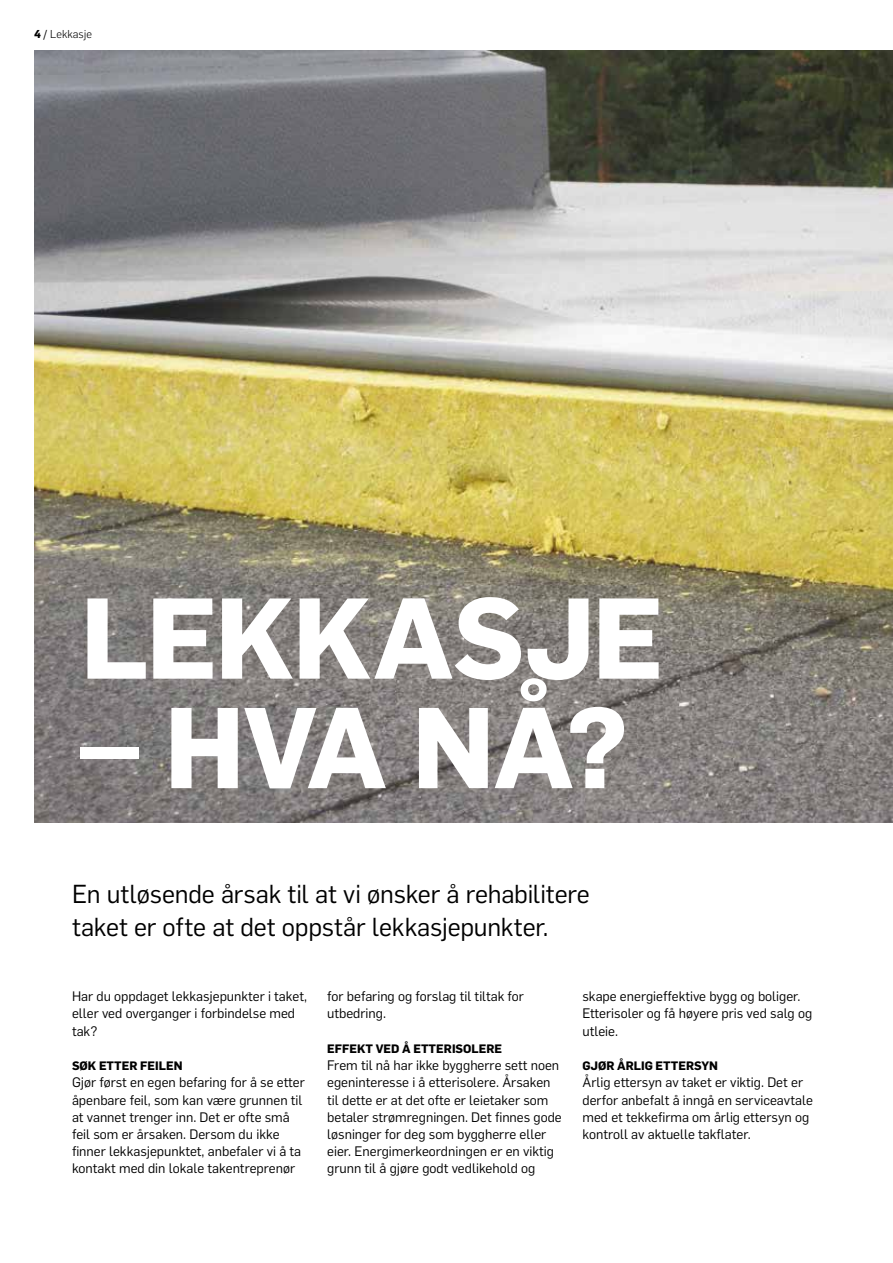
<style>
.page{position:relative;width:893px;height:1263px;background:#fff}
.page>*{position:absolute;margin:0;border:0;box-sizing:border-box;transform-origin:0 0}
.t1{font:700 112.5px "Flama";letter-spacing:-.01em;color:#fff}
.t2{font:25.5px/33px "Flama";letter-spacing:-.005em;color:#000}
.t3{font:13.5px/17.2px "Flama";color:#000}
.t4{font:700 12px "Flama";color:#000}
.t5{font:300 11.25px "Flama";color:#000}
.s1{font-weight:700}
.s2{font-family:"Flama Basic";font-weight:400}
</style>
<div class="page">
<img style="left:34px;top:51px;width:859px;height:772px">
<p class="t5" style="left:34px;top:26px;width:59px"><span class="s1">4</span> <span class="s2">/</span> Lekkasje</p>
<h1 class="t1" style="left:81px;top:557px;width:585px">LEKKASJE</h1>
<h1 class="t1" style="left:81px;top:666px;width:549px">– HVA NÅ?</h1>
<h2 class="t2" style="left:72px;top:875px;width:519px">En utløsende årsak til at vi ønsker å rehabilitere taket er ofte at det oppstår lekkasjepunkter.</h2>
<p class="t3" style="left:72px;top:987px;width:237px">Har du oppdaget lekkasjepunkter i taket, eller ved overganger i forbindelse med tak?</p>
<p class="t4" style="left:72px;top:1057px;width:112px">SØK ETTER FEILEN</p>
<p class="t3" style="left:72px;top:1073px;width:234px">Gjør først en egen befaring for å se etter åpenbare feil, som kan være grunnen til at vannet trenger inn. Det er ofte små feil som er årsaken. Dersom du ikke finner lekkasjepunktet, anbefaler vi å ta kontakt med din lokale takentreprenør</p>
<p class="t3" style="left:327px;top:987px;width:198px">for befaring og forslag til tiltak for utbedring.</p>
<p class="t4" style="left:327px;top:1040px;width:176px">EFFEKT VED Å ETTERISOLERE</p>
<p class="t3" style="left:327px;top:1056px;width:236px">Frem til nå har ikke byggherre sett noen egeninteresse i å etterisolere. Årsaken til dette er at det ofte er leietaker som betaler strømregningen. Det finnes gode løsninger for deg som byggherre eller eier. Energimerkeordningen er en viktig grunn til å gjøre godt vedlikehold og</p>
<p class="t3" style="left:582px;top:987px;width:231px">skape energieffektive bygg og boliger.<br>Etterisoler og få høyere pris ved salg og utleie.</p>
<p class="t4" style="left:582px;top:1057px;width:137px">GJØR ÅRLIG ETTERSYN</p>
<p class="t3" style="left:582px;top:1073px;width:232px">Årlig ettersyn av taket er viktig. Det er derfor anbefalt å inngå en serviceavtale med et tekkefirma om årlig ettersyn og kontroll av aktuelle takflater.</p>
</div>
